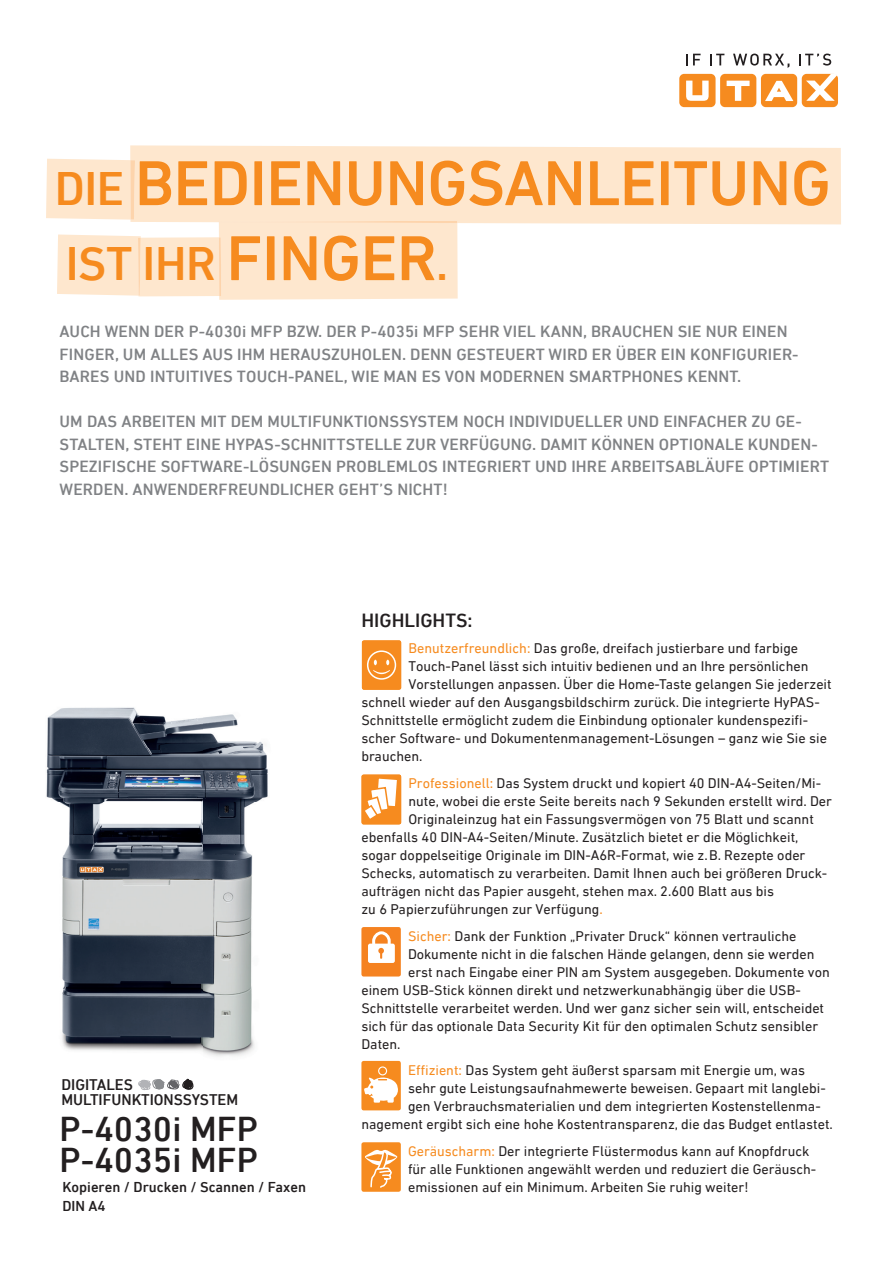
<style>
.page{position:relative;width:893px;height:1263px;background:#fff}
.page>*{position:absolute;margin:0;border:0;box-sizing:border-box;transform-origin:0 0}
.t1{font:500 64.5px "DIN Next LT Pro";letter-spacing:-.01em;color:#f68b1f}
.t2{font:500 48px "DIN Next LT Pro";letter-spacing:-.01em;color:#f68b1f}
.t3{font:500 35.25px/31px "DIN Next LT Pro";letter-spacing:.005em;color:#231f20}
.t4{font:500 19.5px "DIN Next LT Pro";color:#231f20}
.t5{font:500 16.5px/22.5px "DIN Next LT Pro";letter-spacing:.01em;color:#808285}
.t6{font:500 15.75px/15px "DIN Next LT Pro";color:#231f20}
.t7{font:500 14.7px/19.5px "DIN Next LT Pro";color:#231f20}
.t8{font:14.25px/18px "DIN Next LT Pro";color:#231f20}
.s1{font-size:48px}
.s2{font-size:64.5px}
.s3{color:#f68b1f}
</style>
<div class="page">
<svg style="left:676px;top:71px;width:165px;height:39px"></svg>
<div style="left:679px;top:74px;width:36px;height:33px;background:#f68b1f;border-radius:5px"></div>
<div style="left:720px;top:74px;width:36px;height:33px;background:#f68b1f;border-radius:5px"></div>
<div style="left:761px;top:74px;width:36px;height:33px;background:#f68b1f;border-radius:5px"></div>
<div style="left:802px;top:74px;width:36px;height:33px;background:#f68b1f;border-radius:5px"></div>
<svg style="left:686px;top:81px;width:23px;height:20px"></svg>
<svg style="left:727px;top:81px;width:23px;height:20px"></svg>
<svg style="left:806px;top:73px;width:32px;height:28px"></svg>
<svg style="left:765px;top:81px;width:28px;height:20px"></svg>
<svg style="left:686px;top:54px;width:15px;height:11px"></svg>
<svg style="left:710px;top:54px;width:14px;height:11px"></svg>
<svg style="left:733px;top:54px;width:56px;height:14px"></svg>
<svg style="left:799px;top:54px;width:32px;height:12px"></svg>
<div style="left:130px;top:145px;width:711px;height:79px;background:#fee7ce"></div>
<svg style="left:46px;top:159px;width:412px;height:141px;background:#fee8d1"></svg>
<svg style="left:361px;top:774px;width:40px;height:50px"></svg>
<svg style="left:362px;top:640px;width:39px;height:50px;background:#f69634"></svg>
<svg style="left:138px;top:1078px;width:56px;height:12px"></svg>
<div style="left:361px;top:927px;width:40px;height:49px;background:#f58220;border-radius:2px"></div>
<div style="left:368px;top:943px;width:27px;height:20px;background:#fff;border-radius:2px"></div>
<svg style="left:371px;top:931px;width:21px;height:28px"></svg>
<div style="left:361px;top:1142px;width:40px;height:50px;background:#f68b1f;border-radius:2px"></div>
<svg style="left:365px;top:1149px;width:33px;height:39px"></svg>
<div style="left:361px;top:1061px;width:40px;height:49px;background:#f68b1f;border-radius:2px"></div>
<svg style="left:364px;top:1074px;width:34px;height:29px"></svg>
<div style="left:378px;top:1066px;width:9px;height:9px;border:1px solid #fff;border-radius:50%"></div>
<img style="left:46px;top:707px;width:222px;height:350px">
<h1 class="t1" style="left:55px;top:146px;width:778px"><span class="s1">DIE</span> BEDIENUNGSANLEITUNG</h1>
<h2 class="t2" style="left:66px;top:236px;width:384px">IST IHR <span class="s2">FINGER</span>.</h2>
<p class="t5" style="left:60px;top:320px;width:740px">AUCH WENN DER P-4030i MFP BZW. DER P-4035i MFP SEHR VIEL KANN, BRAUCHEN SIE NUR EINEN<br>FINGER, UM ALLES AUS IHM HERAUSZUHOLEN. DENN GESTEUERT WIRD ER ÜBER EIN KONFIGURIER-<br>BARES UND INTUITIVES TOUCH-PANEL, WIE MAN ES VON MODERNEN SMARTPHONES KENNT.</p>
<p class="t5" style="left:60px;top:410px;width:771px">UM DAS ARBEITEN MIT DEM MULTIFUNKTIONSSYSTEM NOCH INDIVIDUELLER UND EINFACHER ZU GE-STALTEN, STEHT EINE HYPAS-SCHNITTSTELLE ZUR VERFÜGUNG. DAMIT KÖNNEN OPTIONALE KUNDEN-SPEZIFISCHE SOFTWARE-LÖSUNGEN PROBLEMLOS INTEGRIERT UND IHRE ARBEITSABLÄUFE OPTIMIERT WERDEN. ANWENDERFREUNDLICHER GEHT’S NICHT!</p>
<p class="t6" style="left:62px;top:1077px;width:178px">DIGITALES<br>MULTIFUNKTIONSSYSTEM</p>
<h3 class="t3" style="left:60px;top:1113px;width:200px">P-4030i MFP<br>P-4035i MFP</h3>
<p class="t7" style="left:62px;top:1177px;width:245px">Kopieren / Drucken / Scannen / Faxen<br>DIN A4</p>
<h3 class="t4" style="left:361px;top:609px;width:113px">HIGHLIGHTS:</h3>
<p class="t8" style="left:408px;top:639px;width:391px"><span class="s3">Benutzerfreundlich:</span> Das große, dreifach justierbare und farbige</p>
<p class="t8" style="left:408px;top:657px;width:401px">Touch-Panel lässt sich intuitiv bedienen und an Ihre persönlichen</p>
<p class="t8" style="left:408px;top:675px;width:425px">Vorstellungen anpassen. Über die Home-Taste gelangen Sie jederzeit</p>
<p class="t8" style="left:361px;top:693px;width:460px">schnell wieder auf den Ausgangsbildschirm zurück. Die integrierte HyPAS-</p>
<p class="t8" style="left:361px;top:711px;width:448px">Schnittstelle ermöglicht zudem die Einbindung optionaler kundenspezifi-</p>
<p class="t8" style="left:361px;top:729px;width:467px">scher Software- und Dokumentenmanagement-Lösungen – ganz wie Sie sie</p>
<p class="t8" style="left:361px;top:747px;width:63px">brauchen.</p>
<p class="t8" style="left:408px;top:774px;width:414px"><span class="s3">Professionell:</span> Das System druckt und kopiert 40 DIN-A4-Seiten/Mi-</p>
<p class="t8" style="left:408px;top:792px;width:425px">nute, wobei die erste Seite bereits nach 9 Sekunden erstellt wird. Der</p>
<p class="t8" style="left:408px;top:810px;width:407px">Originaleinzug hat ein Fassungsvermögen von 75 Blatt und scannt</p>
<p class="t8" style="left:361px;top:828px;width:439px">ebenfalls 40 DIN-A4-Seiten/Minute. Zusätzlich bietet er die Möglichkeit,</p>
<p class="t8" style="left:361px;top:846px;width:445px">sogar doppelseitige Originale im DIN-A6R-Format, wie z.B. Rezepte oder</p>
<p class="t8" style="left:361px;top:864px;width:467px">Schecks, automatisch zu verarbeiten. Damit Ihnen auch bei größeren Druck-</p>
<p class="t8" style="left:361px;top:882px;width:414px">aufträgen nicht das Papier ausgeht, stehen max. 2.600 Blatt aus bis</p>
<p class="t8" style="left:361px;top:900px;width:243px">zu 6 Papierzuführungen zur Verfügung<span class="s3">.</span></p>
<p class="t8" style="left:408px;top:926px;width:390px"><span class="s3">Sicher:</span> Dank der Funktion „Privater Druck“ können vertrauliche</p>
<p class="t8" style="left:408px;top:944px;width:408px">Dokumente nicht in die falschen Hände gelangen, denn sie werden</p>
<p class="t8" style="left:408px;top:962px;width:423px">erst nach Eingabe einer PIN am System ausgegeben. Dokumente von</p>
<p class="t8" style="left:361px;top:980px;width:441px">einem USB-Stick können direkt und netzwerkunabhängig über die USB-</p>
<p class="t8" style="left:361px;top:998px;width:464px">Schnittstelle verarbeitet werden. Und wer ganz sicher sein will, entscheidet</p>
<p class="t8" style="left:361px;top:1016px;width:458px">sich für das optionale Data Security Kit für den optimalen Schutz sensibler</p>
<p class="t8" style="left:361px;top:1034px;width:41px">Daten.</p>
<p class="t8" style="left:408px;top:1061px;width:399px"><span class="s3">Effizient:</span> Das System geht äußerst sparsam mit Energie um, was</p>
<p class="t8" style="left:408px;top:1079px;width:419px">sehr gute Leistungsaufnahmewerte beweisen. Gepaart mit langlebi-</p>
<p class="t8" style="left:408px;top:1097px;width:414px">gen Verbrauchsmaterialien und dem integrierten Kostenstellenma-</p>
<p class="t8" style="left:361px;top:1115px;width:473px">nagement ergibt sich eine hohe Kostentransparenz, die das Budget entlastet.</p>
<p class="t8" style="left:408px;top:1141px;width:410px"><span class="s3">Geräuscharm:</span> Der integrierte Flüstermodus kann auf Knopfdruck für alle Funktionen angewählt werden und reduziert die Geräusch&shy;emissionen auf ein Minimum. Arbeiten Sie ruhig weiter!</p>
</div>
